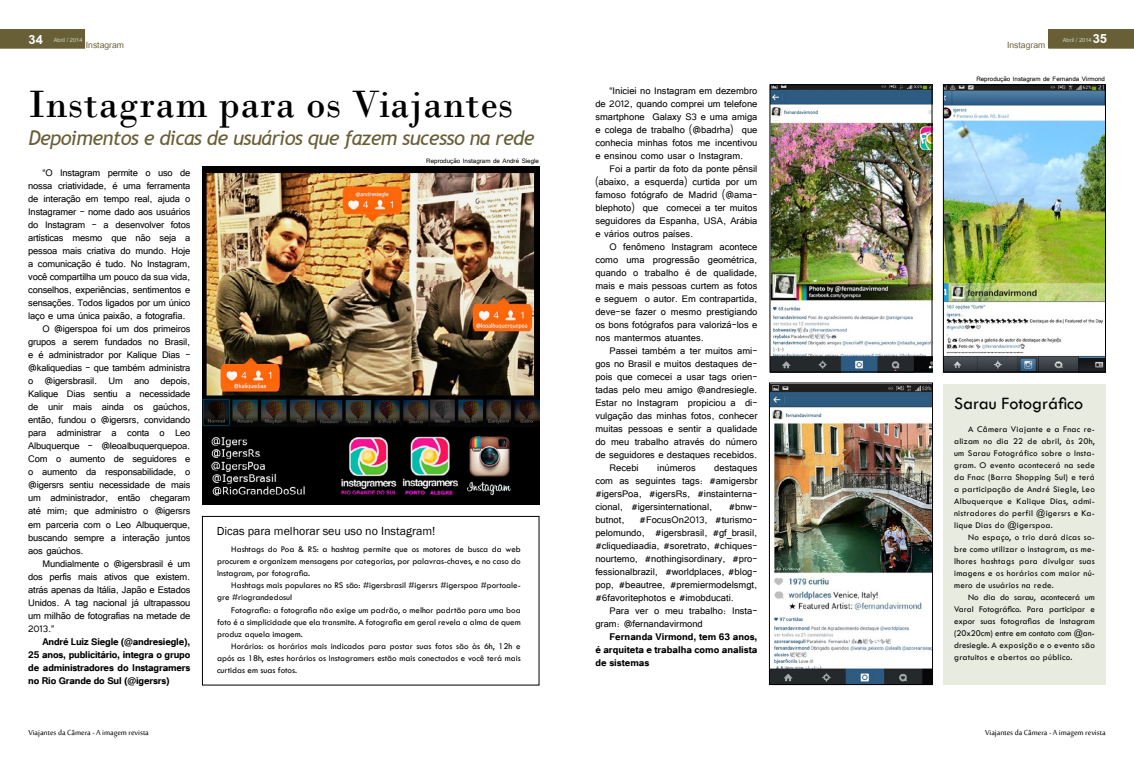
<style>
.page{position:relative;width:1134px;height:766px;background:#fff}
.page>*{position:absolute;margin:0;border:0;box-sizing:border-box;transform-origin:0 0}
.t1{font:40px "Bodoni";letter-spacing:.01em;color:#000}
.t2{font:italic 20px "Trebuchet MS";letter-spacing:-.03em;color:#685f36}
.t3{font:18px "Tw Cen";color:#000}
.t4{font:700 18px "Utsaah";color:#fff}
.t5{font:12px/13px "Tunga";letter-spacing:-.015em;color:#000;text-align:justify}
.t6{font:700 12px/13px "Tunga";letter-spacing:-.01em;color:#000;text-align:justify}
.t7{font:12px "Franklin Gothic";color:#000}
.t8{font:12px "Utsaah";color:#685f36}
.t9{font:10px "Sakkal Majalla";color:#000}
.t10{font:9px/12px "Tw Cen";color:#000;text-align:justify}
.t11{font:8px "Tunga";color:#000}
.t12{font:8px "Utsaah";color:#cad4bd}
</style>
<div class="page">
<div style="left:1048px;top:29px;width:86px;height:20px;background:#685f36"></div>
<div style="left:0;top:30px;width:85px;height:18px;background:#685f36"></div>
<div style="left:0;top:29px;width:85px;height:20px;border:1px solid #685f36"></div>
<img style="left:202px;top:166px;width:337px;height:338px">
<img style="left:945px;top:86px;width:159px;height:284px">
<img style="left:771px;top:86px;width:159px;height:284px">
<div style="left:943px;top:84px;width:163px;height:288px;border:1px solid #000"></div>
<div style="left:769px;top:84px;width:163px;height:288px;border:1px solid #000"></div>
<div style="left:943px;top:384px;width:163px;height:300px;background:#e8ece0"></div>
<img style="left:771px;top:384px;width:160px;height:299px">
<div style="left:769px;top:382px;width:164px;height:303px;border:1px solid #000"></div>
<div style="left:202px;top:516px;width:337px;height:169px;border:1px solid #000"></div>
<h3 class="t4" style="left:1093px;top:30px;width:16px">35</h3>
<h3 class="t4" style="left:29px;top:30px;width:16px">34</h3>
<p class="t12" style="left:1063px;top:36px;width:30px">Abril / 2014</p>
<p class="t8" style="left:86px;top:39px;width:40px">Instagram</p>
<p class="t12" style="left:54px;top:36px;width:30px">Abril / 2014</p>
<p class="t8" style="left:1007px;top:39px;width:40px">Instagram</p>
<h1 class="t1" style="left:28px;top:80px;width:486px">Instagram para os Viajantes</h1>
<h2 class="t2" style="left:28px;top:126px;width:507px">Depoimentos e dicas de usuários que fazem sucesso na rede</h2>
<p class="t5" style="left:42px;top:166px;width:149px">“O Instagram permite o uso de</p>
<p class="t5" style="left:28px;top:179px;width:164px">nossa criatividade, é uma ferramenta</p>
<p class="t5" style="left:28px;top:192px;width:164px">de interação em tempo real, ajuda o</p>
<p class="t5" style="left:28px;top:205px;width:164px">Instagramer – nome dado aos usuários</p>
<p class="t5" style="left:28px;top:218px;width:164px">do Instagram – a desenvolver fotos</p>
<p class="t5" style="left:28px;top:231px;width:164px">artísticas mesmo que não seja a</p>
<p class="t5" style="left:28px;top:244px;width:164px">pessoa mais criativa do mundo. Hoje</p>
<p class="t5" style="left:28px;top:256px;width:164px">a comunicação é tudo. No Instagram,</p>
<p class="t5" style="left:28px;top:269px;width:164px">você compartilha um pouco da sua vida,</p>
<p class="t5" style="left:28px;top:282px;width:164px">conselhos, experiências, sentimentos e</p>
<p class="t5" style="left:28px;top:295px;width:164px">sensações. Todos ligados por um único</p>
<p class="t5" style="left:28px;top:308px;width:159px">laço e uma única paixão, a fotografia.</p>
<p class="t5" style="left:42px;top:321px;width:149px">O @igerspoa foi um dos primeiros</p>
<p class="t5" style="left:28px;top:334px;width:164px">grupos a serem fundados no Brasil,</p>
<p class="t5" style="left:28px;top:347px;width:164px">e é administrador por Kalique Dias -</p>
<p class="t5" style="left:28px;top:360px;width:164px">@kaliquedias - que também administra</p>
<p class="t5" style="left:28px;top:373px;width:164px">o @igersbrasil. Um ano depois,</p>
<p class="t5" style="left:28px;top:386px;width:164px">Kalique Dias sentiu a necessidade</p>
<p class="t5" style="left:28px;top:399px;width:164px">de unir mais ainda os gaúchos,</p>
<p class="t5" style="left:28px;top:412px;width:164px">então, fundou o @igersrs, convidando</p>
<p class="t5" style="left:28px;top:425px;width:164px">para administrar a conta o Leo</p>
<p class="t5" style="left:28px;top:438px;width:164px">Albuquerque - @leoalbuquerquepoa.</p>
<p class="t5" style="left:28px;top:451px;width:164px">Com o aumento de seguidores e</p>
<p class="t5" style="left:28px;top:464px;width:164px">o aumento da responsabilidade, o</p>
<p class="t5" style="left:28px;top:477px;width:164px">@igersrs sentiu necessidade de mais</p>
<p class="t5" style="left:28px;top:490px;width:164px">um administrador, então chegaram</p>
<p class="t5" style="left:28px;top:503px;width:164px">até mim; que administro o @igersrs</p>
<p class="t5" style="left:28px;top:516px;width:164px">em parceria com o Leo Albuquerque,</p>
<p class="t5" style="left:28px;top:529px;width:164px">buscando sempre a interação juntos</p>
<p class="t5" style="left:28px;top:542px;width:57px">aos gaúchos.</p>
<p class="t5" style="left:42px;top:555px;width:149px">Mundialmente o @igersbrasil é um</p>
<p class="t5" style="left:28px;top:568px;width:164px">dos perfis mais ativos que existem.</p>
<p class="t5" style="left:28px;top:581px;width:164px">atrás apenas da Itália, Japão e Estados</p>
<p class="t5" style="left:28px;top:594px;width:164px">Unidos. A tag nacional já ultrapassou</p>
<p class="t5" style="left:28px;top:607px;width:164px">um milhão de fotografias na metade de</p>
<p class="t5" style="left:28px;top:620px;width:27px">2013.”</p>
<p class="t6" style="left:28px;top:633px;width:164px;text-indent:14px">André Luiz Siegle (@andresiegle), 25 anos, publicitário, integra o grupo de administradores do Instagramers no Rio Grande do Sul (@igersrs)</p>
<p class="t11" style="left:426px;top:156px;width:114px">Reprodução Instagram de André Siegle</p>
<p class="t7" style="left:217px;top:523px;width:220px">Dicas para melhorar seu uso no Instagram!</p>
<p class="t10" style="left:217px;top:543px;width:305px;text-indent:14px">Hashtags do Poa &amp; RS: a hashtag permite que os motores de busca da web procurem e organizem mensagens por categorias, por palavras-chaves, e no caso do Instagram, por fotografia.</p>
<p class="t10" style="left:217px;top:579px;width:305px;text-indent:14px">Hashtags mais populares no RS são: #igersbrasil #igersrs #igerspoa #portoale&shy;gre #riograndedosul</p>
<p class="t10" style="left:217px;top:603px;width:305px;text-indent:14px">Fotografia: a fotografia não exige um padrão, o melhor padrtão para uma boa foto é a simplicidade que ela transmite. A fotografia em geral revela a alma de quem produz aquela imagem.</p>
<p class="t10" style="left:217px;top:639px;width:305px;text-indent:14px">Horários: os horários mais indicados para postar suas fotos são às 6h, 12h e após as 18h, estes horários os Instagramers estão mais conectados e você terá mais curtidas em suas fotos.</p>
<p class="t9" style="left:28px;top:726px;width:122px">Viajantes da Câmera - A imagem revista</p>
<p class="t5" style="left:595px;top:83px;width:164px;text-indent:14px">“Iniciei no Instagram em dezembro de 2012, quando comprei um telefone smartphone Galaxy S3 e uma amiga e colega de trabalho (@badrha) que conhecia minhas fotos me incentivou e ensinou como usar o Instagram.</p>
<p class="t5" style="left:595px;top:161px;width:164px;text-indent:14px">Foi a partir da foto da ponte pênsil (abaixo, a esquerda) curtida por um famoso fotógrafo de Madrid (@ama&shy;blephoto) que comecei a ter muitos seguidores da Espanha, USA, Arábia e vários outros países.</p>
<p class="t5" style="left:595px;top:239px;width:164px;text-indent:14px">O fenômeno Instagram acontece como uma progressão geométrica, quando o trabalho é de qualidade, mais e mais pessoas curtem as fotos e seguem o autor. Em contrapartida, deve-se fazer o mesmo prestigiando os bons fotógrafos para valorizá-los e nos mantermos atuantes.</p>
<p class="t5" style="left:609px;top:343px;width:149px">Passei também a ter muitos ami-</p>
<p class="t5" style="left:595px;top:356px;width:164px">gos no Brasil e muitos destaques de-</p>
<p class="t5" style="left:595px;top:369px;width:164px">pois que comecei a usar tags orien-</p>
<p class="t5" style="left:595px;top:382px;width:164px">tadas pelo meu amigo @andresiegle.</p>
<p class="t5" style="left:595px;top:395px;width:164px">Estar no Instagram propiciou a di-</p>
<p class="t5" style="left:595px;top:408px;width:164px">vulgação das minhas fotos, conhecer</p>
<p class="t5" style="left:595px;top:421px;width:164px">muitas pessoas e sentir a qualidade</p>
<p class="t5" style="left:595px;top:434px;width:164px">do meu trabalho através do número</p>
<p class="t5" style="left:595px;top:447px;width:164px">de seguidores e destaques recebidos.</p>
<p class="t5" style="left:609px;top:460px;width:31px">Recebi</p>
<p class="t5" style="left:657px;top:460px;width:40px">inúmeros</p>
<p class="t5" style="left:595px;top:460px;width:164px;text-indent:119px">destaques com as seguintes tags: #amigersbr #igersPoa, #igersRs, #instainterna&shy;cional, #igersinternational,</p>
<p class="t5" style="left:729px;top:499px;width:30px">#bnw-</p>
<p class="t5" style="left:595px;top:512px;width:164px;text-indent:44px">#FocusOn2013, #turismo&shy;pelomundo, #igersbrasil, #gf_brasil, #cliquediaadia, #soretrato, #chiques&shy;nourtemo, #nothingisordinary, #pro&shy;fessionalbrazil, #worldplaces, #blog&shy;pop, #beautree, #premiermodelsmgt, #6favoritephotos e #imobducati.</p>
<p class="t5" style="left:595px;top:603px;width:164px;text-indent:14px">Para ver o meu trabalho: Insta&shy;gram: @fernandavirmond</p>
<p class="t6" style="left:595px;top:629px;width:164px;text-indent:14px">Fernanda Virmond, tem 63 anos, é arquiteta e trabalha como analista de sistemas</p>
<p class="t5" style="left:595px;top:512px;width:31px">butnot,</p>
<p class="t11" style="left:976px;top:73px;width:130px">Reprodução Instagram de Fernanda Virmond</p>
<h3 class="t3" style="left:954px;top:392px;width:130px">Sarau Fotográfico</h3>
<p class="t10" style="left:954px;top:423px;width:142px;text-indent:14px">A Câmera Viajante e a Fnac re&shy;alizam no dia 22 de abril, às 20h, um Sarau Fotográfico sobre o Insta&shy;gram. O evento acontecerá na sede da Fnac (Barra Shopping Sul) e terá a participação de André Siegle, Leo Albuquerque e Kalique Dias, admi&shy;nistradores do perfil @igersrs e Ka&shy;lique Dias do @igerspoa.</p>
<p class="t10" style="left:954px;top:531px;width:142px;text-indent:14px">No espaço, o trio dará dicas so&shy;bre como utilizar o Instagram, as me&shy;lhores hashtags para divulgar suas imagens e os horários com maior nú&shy;mero de usuários na rede.</p>
<p class="t10" style="left:954px;top:591px;width:142px;text-indent:14px">No dia do sarau, acontecerá um Varal Fotográfico. Para participar e expor suas fotografias de Instagram (20x20cm) entre em contato com @an&shy;dresiegle. A exposição e o evento são gratuitos e abertos ao público.</p>
<p class="t9" style="left:985px;top:726px;width:122px">Viajantes da Câmera - A imagem revista</p>
</div>
